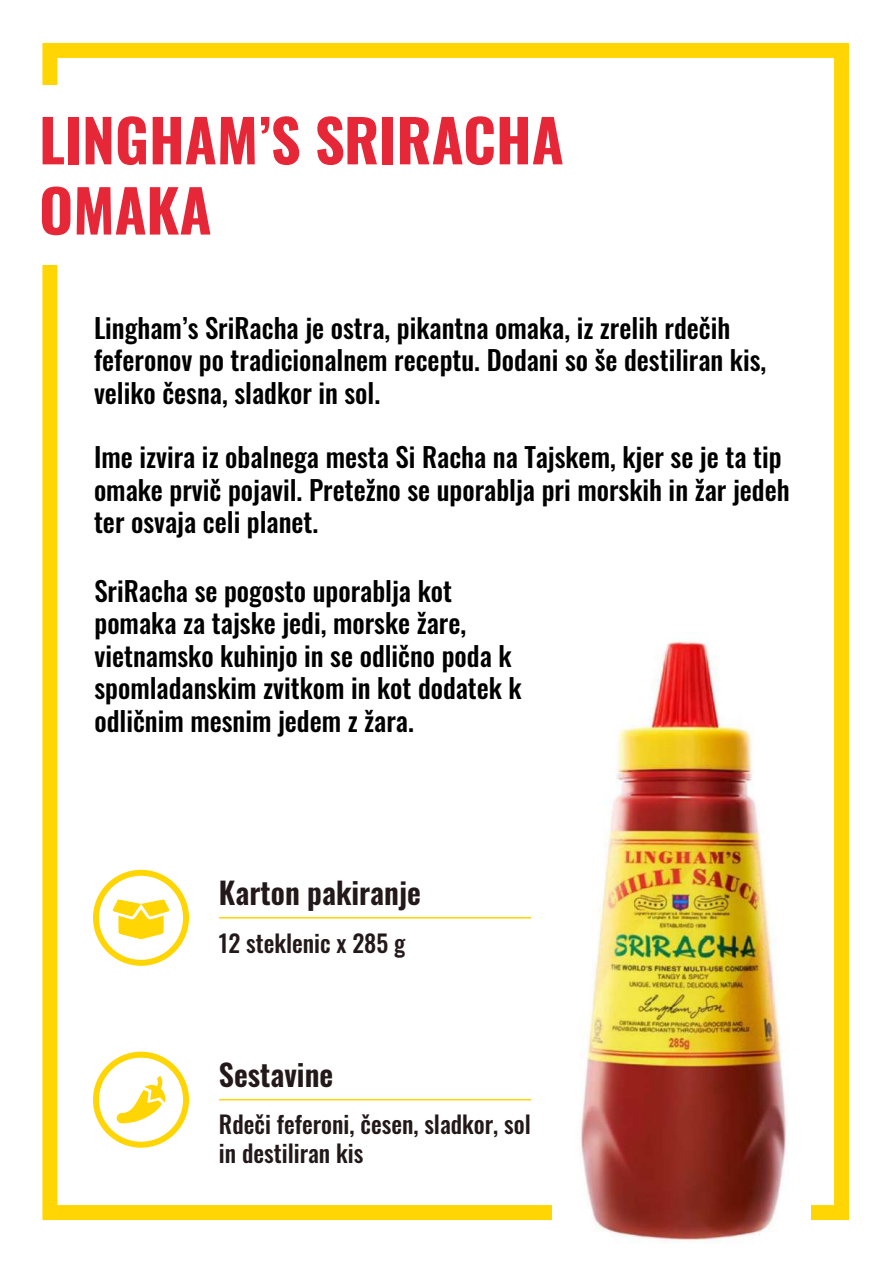
<style>
.page{position:relative;width:893px;height:1263px;background:#fff}
.page>*{position:absolute;margin:0;border:0;box-sizing:border-box;transform-origin:0 0}
.t1{font:700 58.5px/70.2px "Oswald";color:#e62738}
.t2{font:600 30px "Oswald";color:#23191a}
.t3{font:500 27px/32.4px "Oswald";color:#000}
.t4{font:500 24px/28.8px "Oswald";color:#23191a}
</style>
<div class="page">
<div style="left:42px;top:43px;width:807px;height:1177px;border:15px solid #ffd603"></div>
<div style="left:552px;top:1187px;width:258px;height:50px;background:#fff"></div>
<div style="left:28px;top:85px;width:68px;height:180px;background:#fff"></div>
<hr style="left:219px;top:1099px;width:312px;height:1px;background:#ffd603">
<hr style="left:219px;top:917px;width:312px;height:1px;background:#ffd603">
<svg style="left:113px;top:899px;width:56px;height:40px"></svg>
<div style="left:93px;top:870px;width:96px;height:96px;border:6px solid #ffd603;border-radius:50%"></div>
<div style="left:93px;top:1052px;width:96px;height:96px;border:6px solid #ffd603;border-radius:50%"></div>
<svg style="left:117px;top:1076px;width:48px;height:47px"></svg>
<img style="left:581px;top:640px;width:206px;height:603px">
<h1 class="t1" style="left:39px;top:100px;width:526px">LINGHAM’S SRIRACHA<br>OMAKA</h1>
<p class="t3" style="left:94px;top:309px;width:674px">Lingham’s SriRacha je ostra, pikantna omaka, iz zrelih rdečih feferonov po tradicionalnem receptu. Dodani so še destiliran kis, veliko česna, sladkor in sol.</p>
<p class="t3" style="left:94px;top:438px;width:697px">Ime izvira iz obalnega mesta Si Racha na Tajskem, kjer se je ta tip omake prvič pojavil. Pretežno se uporablja pri morskih in žar jedeh ter osvaja celi planet.</p>
<p class="t3" style="left:94px;top:572px;width:429px">SriRacha se pogosto uporablja kot pomaka za tajske jedi, morske žare, vietnamsko kuhinjo in se odlično poda k spomladanskim zvitkom in kot dodatek k odličnim mesnim jedem z žara.</p>
<p class="t2" style="left:219px;top:866px;width:203px">Karton pakiranje</p>
<p class="t4" style="left:219px;top:926px;width:188px">12 steklenic x 285 g</p>
<p class="t2" style="left:219px;top:1048px;width:116px">Sestavine</p>
<p class="t4" style="left:219px;top:1107px;width:313px">Rdeči feferoni, česen, sladkor, sol in destiliran kis</p>
</div>
